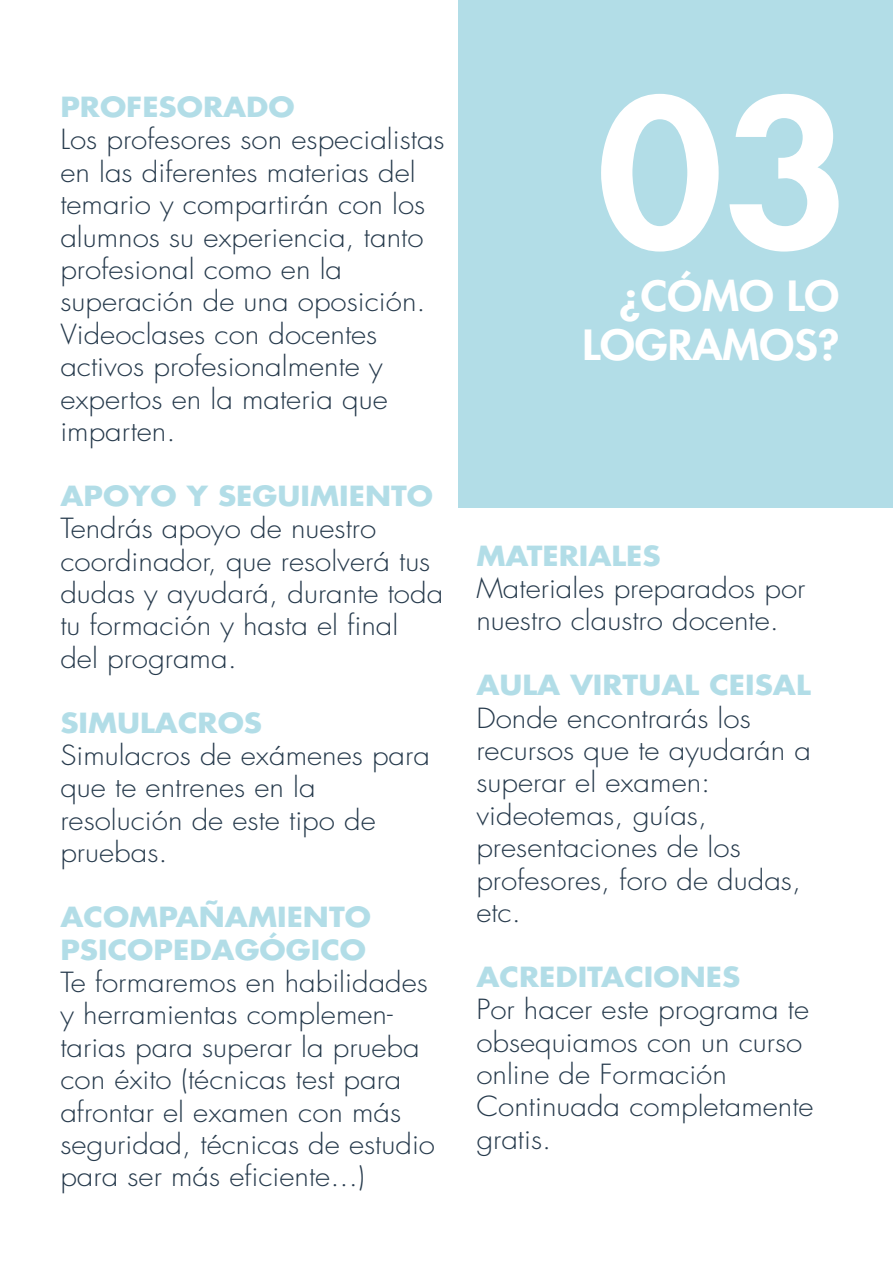
<style>
.page{position:relative;width:893px;height:1263px;background:#fff}
.page>*{position:absolute;margin:0;border:0;box-sizing:border-box;transform-origin:0 0}
.t1{font:800 40.5px/48.6px "Futura Std";color:#fff;text-align:right;scale:1.1 1}
.t2{font:300 27px/32.4px "Futura Std";color:#263a4c;scale:1.1 1}
.t3{font:700 27px/32.4px "Futura Std";color:rgb(51 167 193/.38);scale:1.1 1}
</style>
<div class="page">
<div style="left:459px;top:0;width:434px;height:508px;background:#b2dde7"></div>
<svg style="left:601px;top:94px;width:118px;height:158px"></svg>
<svg style="left:729px;top:94px;width:110px;height:158px"></svg>
<p class="t3" style="left:60px;top:90px;width:215px">PROFESORADO</p>
<p class="t2" style="left:60px;top:124px;width:351px">Los profesores son especialistas en las diferentes materias del temario y compartirán con los alumnos su experiencia, tanto profesional como en la superación de una oposición.<br>Videoclases con docentes activos profesionalmente y expertos en la materia que imparten.</p>
<p class="t3" style="left:60px;top:479px;width:340px">APOYO Y SEGUIMIENTO</p>
<p class="t2" style="left:60px;top:513px;width:350px">Tendrás apoyo de nuestro coordinador, que resolverá tus dudas y ayudará, durante toda tu formación y hasta el final<br>del programa.</p>
<p class="t3" style="left:60px;top:706px;width:185px">SIMULACROS</p>
<p class="t2" style="left:60px;top:740px;width:337px">Simulacros de exámenes para que te entrenes en la resolución de este tipo de pruebas.</p>
<p class="t3" style="left:60px;top:900px;width:284px">ACOMPAÑAMIENTO<br>PSICOPEDAGÓGICO</p>
<p class="t2" style="left:60px;top:967px;width:342px">Te formaremos en habilidades y herramientas complemen&shy;tarias para superar la prueba con éxito (técnicas test para afrontar el examen con más seguridad, técnicas de estudio para ser más eficiente...)</p>
<h1 class="t1" style="left:582px;top:272px;width:235px">¿CÓMO LO<br>LOGRAMOS?</h1>
<p class="t3" style="left:476px;top:539px;width:169px">MATERIALES</p>
<p class="t2" style="left:476px;top:573px;width:301px">Materiales preparados por nuestro claustro docente.</p>
<p class="t3" style="left:476px;top:668px;width:305px">AULA VIRTUAL CEISAL</p>
<p class="t2" style="left:476px;top:702px;width:306px">Donde encontrarás los recursos que te ayudarán a superar el examen: videotemas, guías, presentaciones de los profesores, foro de dudas, etc.</p>
<p class="t3" style="left:476px;top:960px;width:241px">ACREDITACIONES</p>
<p class="t2" style="left:476px;top:994px;width:308px">Por hacer este programa te obsequiamos con un curso online de Formación<br>Continuada completamente gratis.</p>
</div>
